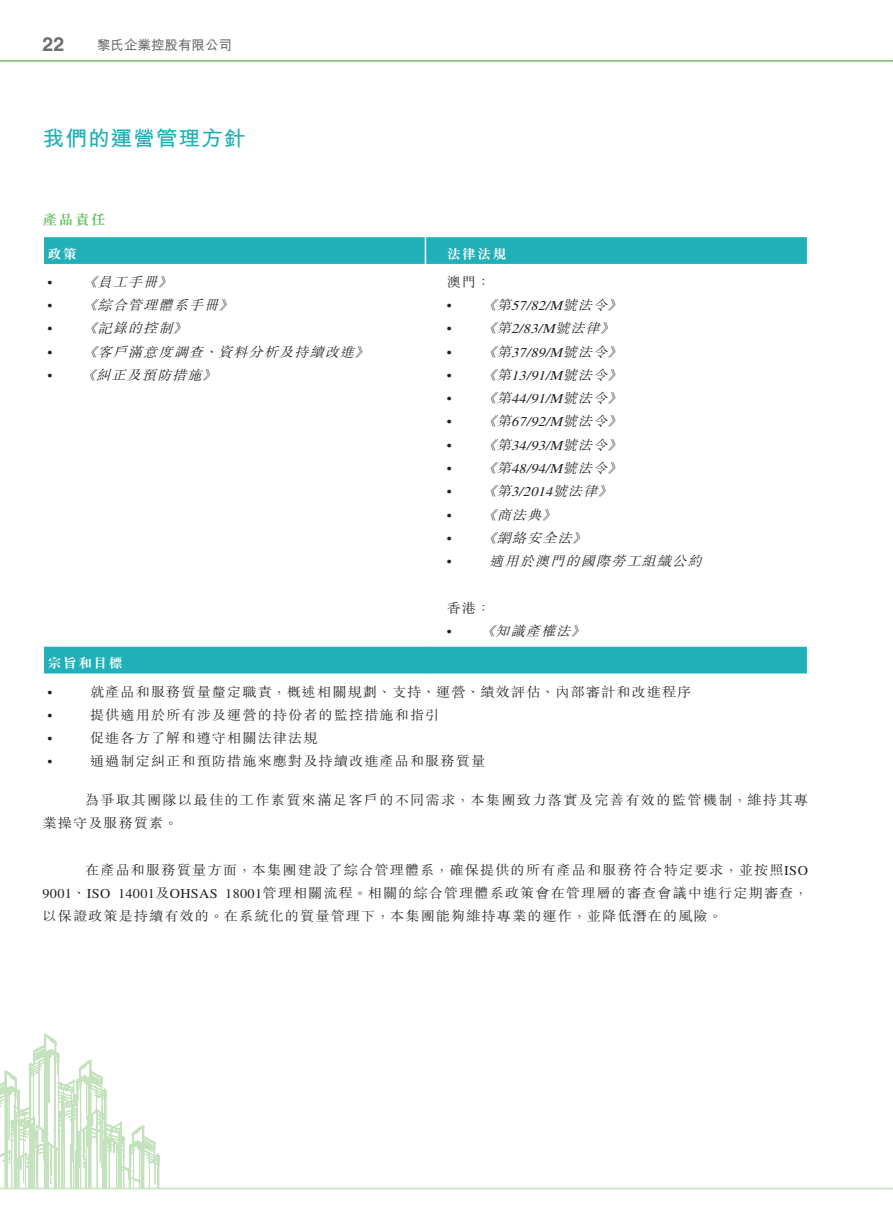
<style>
.page{position:relative;width:893px;height:1212px;background:#fff}
.page>*{position:absolute;margin:0;border:0;box-sizing:border-box;transform-origin:0 0}
.t1{font:700 21px "M Hei HK";letter-spacing:.03em;color:#21b0b7;scale:1.05 1}
.t2{font:700 19.5px "Helvetica LT Std";color:#6c6d70}
.t3{font:700 14.25px "M Sung HK";color:#6bc067;scale:1.05 1}
.t4{font:300 13.5px/23.2px "M Sung HK";letter-spacing:.075em;color:#231f20;text-align:justify;scale:1.05 1}
.t5{font:italic 300 13.5px "M Sung HK";color:#231f20;scale:1.05 1}
.t6{font:italic 13.5px "Times LT Std";color:#231f20;scale:1.05 1}
.t7{font:300 13.5px/23.2px "M Sung HK";letter-spacing:.095em;color:#231f20;scale:1.05 1}
.t8{font:700 13.5px "M Sung HK";letter-spacing:.075em;color:#fff;scale:1.05 1}
.t9{font:700 13.5px "M Hei HK";color:#6c6d70}
.t10{font:13.5px "Times LT Std";color:#231f20;scale:1.05 1}
.s1{font-family:"Times LT Std";font-weight:400;font-style:normal}
.s2{font-style:normal}
.s3{font-family:"M Sung HK";font-weight:300}
.s4{font-family:"Times LT Std";font-weight:400}
</style>
<div class="page">
<hr style="left:0;top:60px;width:893px;height:2px;background:#6bc067">
<svg style="left:0;top:1034px;width:160px;height:154px"></svg>
<hr style="left:0;top:1188px;width:893px;height:1px;background:#c4e2bd">
<svg style="left:44px;top:237px;width:763px;height:436px"></svg>
<svg style="left:425px;top:237px;width:1px;height:27px"></svg>
<hr style="left:43px;top:264px;width:382px;height:1px;background:#fff">
<hr style="left:425px;top:264px;width:383px;height:1px;background:#fff">
<hr style="left:425px;top:265px;width:1px;height:380px;background:#fff">
<hr style="left:43px;top:645px;width:382px;height:2px;background:#fff">
<hr style="left:425px;top:645px;width:383px;height:2px;background:#fff">
<h2 class="t2" style="left:43px;top:32px;width:23px">22</h2>
<p class="t9" style="left:97px;top:35px;width:136px">黎氏企業控股有限公司</p>
<h1 class="t1" style="left:43px;top:123px;width:195px">我們的運營管理方針</h1>
<p class="t3" style="left:43px;top:210px;width:62px">產品責任</p>
<p class="t8" style="left:48px;top:244px;width:30px">政策</p>
<p class="t8" style="left:447px;top:244px;width:59px">法律法規</p>
<p class="t5" style="left:48px;top:272px;width:124px"><span class="s1">•</span> 《員工手冊》</p>
<p class="t5" style="left:48px;top:296px;width:183px"><span class="s1">•</span> 《綜合管理體系手冊》</p>
<p class="t5" style="left:48px;top:319px;width:139px"><span class="s1">•</span> 《記錄的控制》</p>
<p class="t5" style="left:48px;top:342px;width:312px"><span class="s1">•</span> 《客戶滿意度調查、資料分析及持續改進》</p>
<p class="t5" style="left:48px;top:365px;width:167px"><span class="s1">•</span> 《糾正及預防措施》</p>
<p class="t4" style="left:447px;top:270px;width:43px">澳門：</p>
<p class="t6" style="left:447px;top:298px;width:173px"><span class="s2">•</span> <span class="s3">《第</span>57/82/M<span class="s3">號法令》</span></p>
<p class="t5" style="left:447px;top:319px;width:166px"><span class="s1">•</span> 《第<span class="s4">2/83/M</span>號法律》</p>
<p class="t6" style="left:447px;top:345px;width:173px"><span class="s2">•</span> <span class="s3">《第</span>37/89/M<span class="s3">號法令》</span></p>
<p class="t6" style="left:447px;top:368px;width:173px"><span class="s2">•</span> <span class="s3">《第</span>13/91/M<span class="s3">號法令》</span></p>
<p class="t6" style="left:447px;top:391px;width:173px"><span class="s2">•</span> <span class="s3">《第</span>44/91/M<span class="s3">號法令》</span></p>
<p class="t6" style="left:447px;top:414px;width:173px"><span class="s2">•</span> <span class="s3">《第</span>67/92/M<span class="s3">號法令》</span></p>
<p class="t6" style="left:447px;top:438px;width:173px"><span class="s2">•</span> <span class="s3">《第</span>34/93/M<span class="s3">號法令》</span></p>
<p class="t6" style="left:447px;top:461px;width:173px"><span class="s2">•</span> <span class="s3">《第</span>48/94/M<span class="s3">號法令》</span></p>
<p class="t5" style="left:447px;top:482px;width:163px"><span class="s1">•</span> 《第<span class="s4">3/2014</span>號法律》</p>
<p class="t5" style="left:447px;top:505px;width:110px"><span class="s1">•</span> 《商法典》</p>
<p class="t5" style="left:447px;top:528px;width:139px"><span class="s1">•</span> 《網絡安全法》</p>
<p class="t10" style="left:447px;top:554px;width:6px">•</p>
<p class="t5" style="left:489px;top:551px;width:208px">適用於澳門的國際勞工組織公約</p>
<p class="t4" style="left:447px;top:595px;width:43px">香港：</p>
<p class="t5" style="left:447px;top:621px;width:138px"><span class="s1">•</span> 《知識產權法》</p>
<p class="t8" style="left:48px;top:654px;width:73px">宗旨和目標</p>
<p class="t10" style="left:48px;top:684px;width:6px">•</p>
<p class="t4" style="left:90px;top:679px;width:574px">就產品和服務質量釐定職責，概述相關規劃、支持、運營、績效評估、內部審計和改進程序</p>
<p class="t10" style="left:48px;top:708px;width:6px">•</p>
<p class="t4" style="left:90px;top:702px;width:334px">提供適用於所有涉及運營的持份者的監控措施和指引</p>
<p class="t10" style="left:48px;top:731px;width:6px">•</p>
<p class="t4" style="left:90px;top:726px;width:218px">促進各方了解和遵守相關法律法規</p>
<p class="t10" style="left:48px;top:754px;width:6px">•</p>
<p class="t4" style="left:90px;top:749px;width:378px">通過制定糾正和預防措施來應對及持續改進產品和服務質量</p>
<p class="t7" style="left:43px;top:787px;width:731px;text-indent:43px">為爭取其團隊以最佳的工作素質來滿足客戶的不同需求，本集團致力落實及完善有效的監管機制，維持其專業操守及服務質素。</p>
<p class="t4" style="left:43px;top:857px;width:730px;text-indent:43px">在產品和服務質量方面，本集團建設了綜合管理體系，確保提供的所有產品和服務符合特定要求，並按照<span class="s4">ISO 9001</span>、<span class="s4">ISO 14001</span>及<span class="s4">OHSAS 18001</span>管理相關流程。相關的綜合管理體系政策會在管理層的審查會議中進行定期審查，以保證政策是持續有效的。在系統化的質量管理下，本集團能夠維持專業的運作，並降低潛在的風險。</p>
</div>
